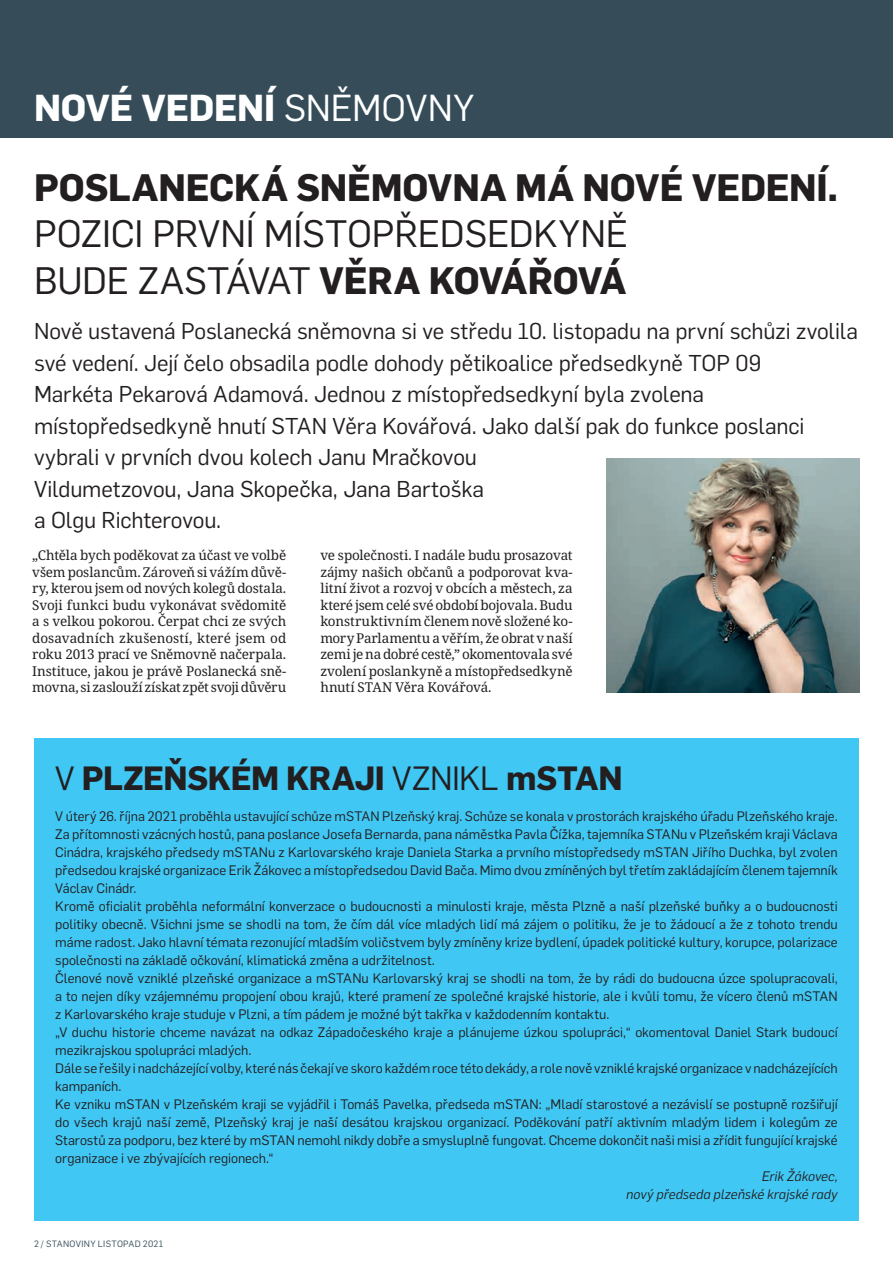
<style>
.page{position:relative;width:893px;height:1263px;background:#fff}
.page>*{position:absolute;margin:0;border:0;box-sizing:border-box;transform-origin:0 0}
.t1{font:37.5px/46.5px "Flama";letter-spacing:-.005em;color:#231f20}
.t2{font:700 37.5px "Flama";letter-spacing:-.005em;color:#231f20}
.t3{font:700 36.9px "Flama";letter-spacing:-.005em;color:#fff}
.t4{font:700 33px "Flama";letter-spacing:-.01em;color:#231f20}
.t5{font:22.5px/31.5px "Flama";letter-spacing:-.005em;color:#231f20}
.t6{font:13.5px/18px "Flama";color:#231f20}
.t7{font:13.5px/16.5px "Noto Serif";letter-spacing:-.015em;color:#231f20;text-align:justify}
.t8{font:italic 13.5px/18px "Flama";color:#231f20;text-align:right}
.t9{font:9px "Flama";letter-spacing:.035em;color:#364d59}
.s1{font-weight:400}
.s2{font-weight:700}
</style>
<div class="page">
<div style="left:0;top:0;width:893px;height:138px;background:#364d59"></div>
<img style="left:607px;top:458px;width:253px;height:234px">
<div style="left:34px;top:738px;width:825px;height:482px;background:#40c7f4"></div>
<h2 class="t3" style="left:34px;top:81px;width:442px">NOVÉ VEDENÍ <span class="s1">SNĚMOVNY</span></h2>
<h1 class="t2" style="left:34px;top:160px;width:806px">POSLANECKÁ SNĚMOVNA MÁ NOVÉ VEDENÍ.</h1>
<h1 class="t1" style="left:34px;top:209px;width:596px">POZICI PRVNÍ MÍSTOPŘEDSEDKYNĚ<br>BUDE ZASTÁVAT <span class="s2">VĚRA KOVÁŘOVÁ</span></h1>
<p class="t5" style="left:34px;top:314px;width:825px">Nově ustavená Poslanecká sněmovna si ve středu 10. listopadu na první schůzi zvolila své vedení. Její čelo obsadila podle dohody pětikoalice předsedkyně TOP 09<br>Markéta Pekarová Adamová. Jednou z místopředsedkyní byla zvolena místopředsedkyně hnutí STAN Věra Kovářová. Jako další pak do funkce poslanci vybrali v prvních dvou kolech Janu Mračkovou<br>Vildumetzovou, Jana Skopečka, Jana Bartoška<br>a Olgu Richterovou.</p>
<p class="t7" style="left:32px;top:548px;width:256px">„Chtěla bych poděkovat za účast ve volbě všem poslancům. Zároveň si vážím důvě&shy;ry, kterou jsem od nových kolegů dostala.<br>Svoji funkci budu vykonávat svědomitě a s velkou pokorou. Čerpat chci ze svých dosavadních zkušeností, které jsem od roku 2013 prací ve Sněmovně načerpala.<br>Instituce, jakou je právě Poslanecká sně&shy;movna, si zaslouží získat zpět svoji důvěru</p>
<p class="t7" style="left:320px;top:548px;width:254px">ve společnosti. I nadále budu prosazovat zájmy našich občanů a podporovat kva&shy;litní život a rozvoj v obcích a městech, za které jsem celé své období bojovala. Budu konstruktivním členem nově složené ko&shy;mory Parlamentu a věřím, že obrat v naší zemi je na dobré cestě,” okomentovala své zvolení poslankyně a místopředsedkyně hnutí STAN Věra Kovářová.</p>
<h3 class="t4" style="left:55px;top:755px;width:569px"><span class="s1">V</span> PLZEŇSKÉM KRAJI <span class="s1">VZNIKL</span> mSTAN</h3>
<p class="t6" style="left:55px;top:806px;width:784px">V úterý 26. října 2021 proběhla ustavující schůze mSTAN Plzeňský kraj. Schůze se konala v prostorách krajského úřadu Plzeňského kraje.<br>Za přítomnosti vzácných hostů, pana poslance Josefa Bernarda, pana náměstka Pavla Čížka, tajemníka STANu v Plzeňském kraji Václava Cinádra, krajského předsedy mSTANu z Karlovarského kraje Daniela Starka a prvního místopředsedy mSTAN Jiřího Duchka, byl zvolen předsedou krajské organizace Erik Žákovec a místopředsedou David Bača. Mimo dvou zmíněných byl třetím zakládajícím členem tajemník Václav Cinádr.<br>Kromě oficialit proběhla neformální konverzace o budoucnosti a minulosti kraje, města Plzně a naší plzeňské buňky a o budoucnosti politiky obecně. Všichni jsme se shodli na tom, že čím dál více mladých lidí má zájem o politiku, že je to žádoucí a že z tohoto trendu máme radost. Jako hlavní témata rezonující mladším voličstvem byly zmíněny krize bydlení, úpadek politické kultury, korupce, polarizace společnosti na základě očkování, klimatická změna a udržitelnost.<br>Členové nově vzniklé plzeňské organizace a mSTANu Karlovarský kraj se shodli na tom, že by rádi do budoucna úzce spolupracovali, a to nejen díky vzájemnému propojení obou krajů, které pramení ze společné krajské historie, ale i kvůli tomu, že vícero členů mSTAN z Karlovarského kraje studuje v Plzni, a tím pádem je možné být takřka v každodenním kontaktu.<br>„V duchu historie chceme navázat na odkaz Západočeského kraje a plánujeme úzkou spolupráci,“ okomentoval Daniel Stark budoucí mezikrajskou spolupráci mladých.<br>Dále se řešily i nadcházející volby, které nás čekají ve skoro každém roce této dekády, a role nově vzniklé krajské organizace v nadcházejících kampaních.<br>Ke vzniku mSTAN v Plzeňském kraji se vyjádřil i Tomáš Pavelka, předseda mSTAN: „Mladí starostové a nezávislí se postupně rozšiřují do všech krajů naší země, Plzeňský kraj je naší desátou krajskou organizací. Poděkování patří aktivním mladým lidem i kolegům ze Starostů za podporu, bez které by mSTAN nemohl nikdy dobře a smysluplně fungovat. Chceme dokončit naši misi a zřídit fungující krajské organizace i ve zbývajících regionech.“</p>
<p class="t8" style="left:626px;top:1166px;width:213px">Erik Žákovec,<br>nový předseda plzeňské krajské rady</p>
<p class="t9" style="left:34px;top:1238px;width:131px">2 / STANOVINY LISTOPAD 2021</p>
</div>
